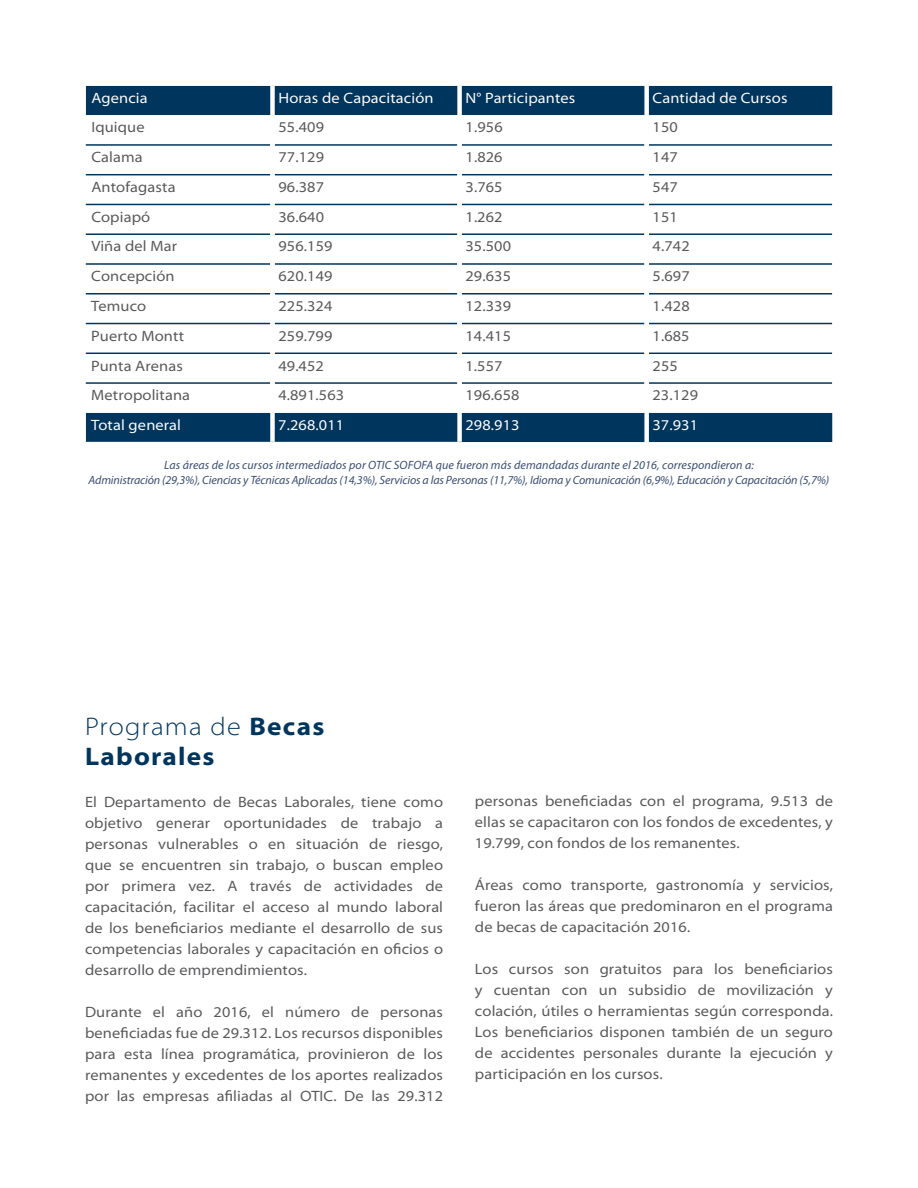
<style>
.page{position:relative;width:918px;height:1188px;background:#fff}
.page>*{position:absolute;margin:0;border:0;box-sizing:border-box;transform-origin:0 0}
.t1{font:700 semi-expanded 25.5px/30.6px "Myriad Pro";letter-spacing:.05em;color:#00355d}
.t2{font:semi-expanded 15px/21px "Myriad Pro";letter-spacing:.01em;color:#58585a;text-align:justify}
.t3{font:semi-expanded 15px "Myriad Pro";letter-spacing:.01em;color:#fff}
.t4{font:italic 12px/14.4px "Myriad Pro";letter-spacing:-.01em;color:#394e73;text-align:center}
.s1{font-weight:300}
</style>
<div class="page">
<div style="left:86px;top:86px;width:746px;height:356px;background:#00355d"></div>
<svg style="left:86px;top:115px;width:746px;height:298px"></svg>
<svg style="left:85px;top:86px;width:1px;height:29px"></svg>
<svg style="left:85px;top:413px;width:1px;height:29px"></svg>
<hr style="left:86px;top:144px;width:184px;height:2px;background:#00355d">
<hr style="left:275px;top:144px;width:182px;height:2px;background:#00355d">
<hr style="left:462px;top:144px;width:182px;height:2px;background:#00355d">
<hr style="left:649px;top:144px;width:183px;height:2px;background:#00355d">
<hr style="left:86px;top:204px;width:184px;height:1px;background:#00355d">
<hr style="left:275px;top:204px;width:182px;height:1px;background:#00355d">
<hr style="left:462px;top:204px;width:182px;height:1px;background:#00355d">
<hr style="left:649px;top:204px;width:183px;height:1px;background:#00355d">
<hr style="left:86px;top:174px;width:184px;height:1px;background:#00355d">
<hr style="left:275px;top:174px;width:182px;height:1px;background:#00355d">
<hr style="left:462px;top:174px;width:182px;height:1px;background:#00355d">
<hr style="left:649px;top:174px;width:183px;height:1px;background:#00355d">
<hr style="left:86px;top:233px;width:184px;height:2px;background:#00355d">
<hr style="left:275px;top:233px;width:182px;height:2px;background:#00355d">
<hr style="left:462px;top:233px;width:182px;height:2px;background:#00355d">
<hr style="left:649px;top:233px;width:183px;height:2px;background:#00355d">
<hr style="left:86px;top:263px;width:184px;height:2px;background:#00355d">
<hr style="left:275px;top:263px;width:182px;height:2px;background:#00355d">
<hr style="left:462px;top:263px;width:182px;height:2px;background:#00355d">
<hr style="left:649px;top:263px;width:183px;height:2px;background:#00355d">
<hr style="left:86px;top:293px;width:184px;height:2px;background:#00355d">
<hr style="left:275px;top:293px;width:182px;height:2px;background:#00355d">
<hr style="left:462px;top:293px;width:182px;height:2px;background:#00355d">
<hr style="left:649px;top:293px;width:183px;height:2px;background:#00355d">
<hr style="left:86px;top:323px;width:184px;height:1px;background:#00355d">
<hr style="left:275px;top:323px;width:182px;height:1px;background:#00355d">
<hr style="left:462px;top:323px;width:182px;height:1px;background:#00355d">
<hr style="left:649px;top:323px;width:183px;height:1px;background:#00355d">
<hr style="left:86px;top:353px;width:184px;height:1px;background:#00355d">
<hr style="left:275px;top:353px;width:182px;height:1px;background:#00355d">
<hr style="left:462px;top:353px;width:182px;height:1px;background:#00355d">
<hr style="left:649px;top:353px;width:183px;height:1px;background:#00355d">
<hr style="left:86px;top:382px;width:184px;height:2px;background:#00355d">
<hr style="left:275px;top:382px;width:182px;height:2px;background:#00355d">
<hr style="left:462px;top:382px;width:182px;height:2px;background:#00355d">
<hr style="left:649px;top:382px;width:183px;height:2px;background:#00355d">
<div style="left:270px;top:86px;width:5px;height:29px;background:#fff"></div>
<div style="left:270px;top:115px;width:5px;height:30px;background:#fff"></div>
<div style="left:270px;top:145px;width:5px;height:30px;background:#fff"></div>
<div style="left:270px;top:175px;width:5px;height:29px;background:#fff"></div>
<div style="left:270px;top:204px;width:5px;height:30px;background:#fff"></div>
<div style="left:270px;top:234px;width:5px;height:30px;background:#fff"></div>
<div style="left:270px;top:264px;width:5px;height:30px;background:#fff"></div>
<div style="left:270px;top:294px;width:5px;height:30px;background:#fff"></div>
<div style="left:270px;top:324px;width:5px;height:29px;background:#fff"></div>
<div style="left:270px;top:353px;width:5px;height:30px;background:#fff"></div>
<div style="left:270px;top:383px;width:5px;height:30px;background:#fff"></div>
<div style="left:270px;top:413px;width:5px;height:29px;background:#fff"></div>
<div style="left:457px;top:86px;width:5px;height:29px;background:#fff"></div>
<div style="left:457px;top:115px;width:5px;height:30px;background:#fff"></div>
<div style="left:457px;top:145px;width:5px;height:30px;background:#fff"></div>
<div style="left:457px;top:175px;width:5px;height:29px;background:#fff"></div>
<div style="left:457px;top:204px;width:5px;height:30px;background:#fff"></div>
<div style="left:457px;top:234px;width:5px;height:30px;background:#fff"></div>
<div style="left:457px;top:264px;width:5px;height:30px;background:#fff"></div>
<div style="left:457px;top:294px;width:5px;height:30px;background:#fff"></div>
<div style="left:457px;top:324px;width:5px;height:29px;background:#fff"></div>
<div style="left:457px;top:353px;width:5px;height:30px;background:#fff"></div>
<div style="left:457px;top:383px;width:5px;height:30px;background:#fff"></div>
<div style="left:457px;top:413px;width:5px;height:29px;background:#fff"></div>
<div style="left:644px;top:86px;width:5px;height:29px;background:#fff"></div>
<div style="left:644px;top:115px;width:5px;height:30px;background:#fff"></div>
<div style="left:644px;top:145px;width:5px;height:30px;background:#fff"></div>
<div style="left:644px;top:175px;width:5px;height:29px;background:#fff"></div>
<div style="left:644px;top:204px;width:5px;height:30px;background:#fff"></div>
<div style="left:644px;top:234px;width:5px;height:30px;background:#fff"></div>
<div style="left:644px;top:264px;width:5px;height:30px;background:#fff"></div>
<div style="left:644px;top:294px;width:5px;height:30px;background:#fff"></div>
<div style="left:644px;top:324px;width:5px;height:29px;background:#fff"></div>
<div style="left:644px;top:353px;width:5px;height:30px;background:#fff"></div>
<div style="left:644px;top:383px;width:5px;height:30px;background:#fff"></div>
<div style="left:644px;top:413px;width:5px;height:29px;background:#fff"></div>
<p class="t3" style="left:91px;top:89px;width:58px">Agencia</p>
<p class="t3" style="left:278px;top:89px;width:157px">Horas de Capacitación</p>
<p class="t3" style="left:466px;top:89px;width:111px">N° Participantes</p>
<p class="t3" style="left:653px;top:89px;width:136px">Cantidad de Cursos</p>
<p class="t2" style="left:91px;top:117px;width:55px">Iquique</p>
<p class="t2" style="left:278px;top:117px;width:47px">55.409</p>
<p class="t2" style="left:466px;top:117px;width:39px">1.956</p>
<p class="t2" style="left:653px;top:117px;width:27px">150</p>
<p class="t2" style="left:91px;top:147px;width:53px">Calama</p>
<p class="t2" style="left:278px;top:147px;width:47px">77.129</p>
<p class="t2" style="left:466px;top:147px;width:39px">1.826</p>
<p class="t2" style="left:653px;top:147px;width:27px">147</p>
<p class="t2" style="left:91px;top:177px;width:86px">Antofagasta</p>
<p class="t2" style="left:278px;top:177px;width:47px">96.387</p>
<p class="t2" style="left:466px;top:177px;width:39px">3.765</p>
<p class="t2" style="left:653px;top:177px;width:27px">547</p>
<p class="t2" style="left:91px;top:206px;width:60px">Copiapó</p>
<p class="t2" style="left:278px;top:206px;width:47px">36.640</p>
<p class="t2" style="left:466px;top:206px;width:39px">1.262</p>
<p class="t2" style="left:653px;top:206px;width:27px">151</p>
<p class="t2" style="left:91px;top:236px;width:87px">Viña del Mar</p>
<p class="t2" style="left:278px;top:236px;width:56px">956.159</p>
<p class="t2" style="left:465px;top:236px;width:47px">35.500</p>
<p class="t2" style="left:653px;top:236px;width:39px">4.742</p>
<p class="t2" style="left:91px;top:266px;width:85px">Concepción</p>
<p class="t2" style="left:278px;top:266px;width:56px">620.149</p>
<p class="t2" style="left:465px;top:266px;width:47px">29.635</p>
<p class="t2" style="left:653px;top:266px;width:39px">5.697</p>
<p class="t2" style="left:91px;top:296px;width:57px">Temuco</p>
<p class="t2" style="left:278px;top:296px;width:56px">225.324</p>
<p class="t2" style="left:465px;top:296px;width:47px">12.339</p>
<p class="t2" style="left:653px;top:296px;width:39px">1.428</p>
<p class="t2" style="left:91px;top:325px;width:94px">Puerto Montt</p>
<p class="t2" style="left:278px;top:325px;width:56px">259.799</p>
<p class="t2" style="left:465px;top:325px;width:47px">14.415</p>
<p class="t2" style="left:653px;top:325px;width:39px">1.685</p>
<p class="t2" style="left:91px;top:355px;width:93px">Punta Arenas</p>
<p class="t2" style="left:278px;top:355px;width:47px">49.452</p>
<p class="t2" style="left:465px;top:355px;width:39px">1.557</p>
<p class="t2" style="left:653px;top:355px;width:27px">255</p>
<p class="t2" style="left:91px;top:385px;width:100px">Metropolitana</p>
<p class="t2" style="left:278px;top:385px;width:67px">4.891.563</p>
<p class="t2" style="left:465px;top:385px;width:56px">196.658</p>
<p class="t2" style="left:653px;top:385px;width:47px">23.129</p>
<p class="t3" style="left:91px;top:417px;width:91px">Total general</p>
<p class="t3" style="left:278px;top:417px;width:67px">7.268.011</p>
<p class="t3" style="left:465px;top:417px;width:56px">298.913</p>
<p class="t3" style="left:652px;top:417px;width:47px">37.931</p>
<p class="t4" style="left:89px;top:458px;width:742px">Las áreas de los cursos intermediados por OTIC SOFOFA que fueron más demandadas durante el 2016, correspondieron a:<br>Administración (29,3%), Ciencias y Técnicas Aplicadas (14,3%), Servicios a las Personas (11,7%), Idioma y Comunicación (6,9%), Educación y Capacitación (5,7%)</p>
<h1 class="t1" style="left:85px;top:711px;width:241px"><span class="s1">Programa de</span> Becas<br>Laborales</h1>
<p class="t2" style="left:85px;top:792px;width:360px">El Departamento de Becas Laborales, tiene como objetivo generar oportunidades de trabajo a personas vulnerables o en situación de riesgo, que se encuentren sin trabajo, o buscan empleo por primera vez. A través de actividades de capacitación, facilitar el acceso al mundo laboral de los beneficiarios mediante el desarrollo de sus competencias laborales y capacitación en oficios o desarrollo de emprendimientos.</p>
<p class="t2" style="left:85px;top:1002px;width:360px">Durante el año 2016, el número de personas beneficiadas fue de 29.312. Los recursos disponibles para esta línea programática, provinieron de los remanentes y excedentes de los aportes realizados por las empresas afiliadas al OTIC. De las 29.312</p>
<p class="t2" style="left:475px;top:791px;width:360px">personas beneficiadas con el programa, 9.513 de ellas se capacitaron con los fondos de excedentes, y 19.799, con fondos de los remanentes.</p>
<p class="t2" style="left:475px;top:875px;width:360px">Áreas como transporte, gastronomía y servicios, fueron las áreas que predominaron en el programa de becas de capacitación 2016.</p>
<p class="t2" style="left:475px;top:959px;width:360px">Los cursos son gratuitos para los beneficiarios y cuentan con un subsidio de movilización y colación, útiles o herramientas según corresponda.<br>Los beneficiarios disponen también de un seguro de accidentes personales durante la ejecución y participación en los cursos.</p>
</div>
